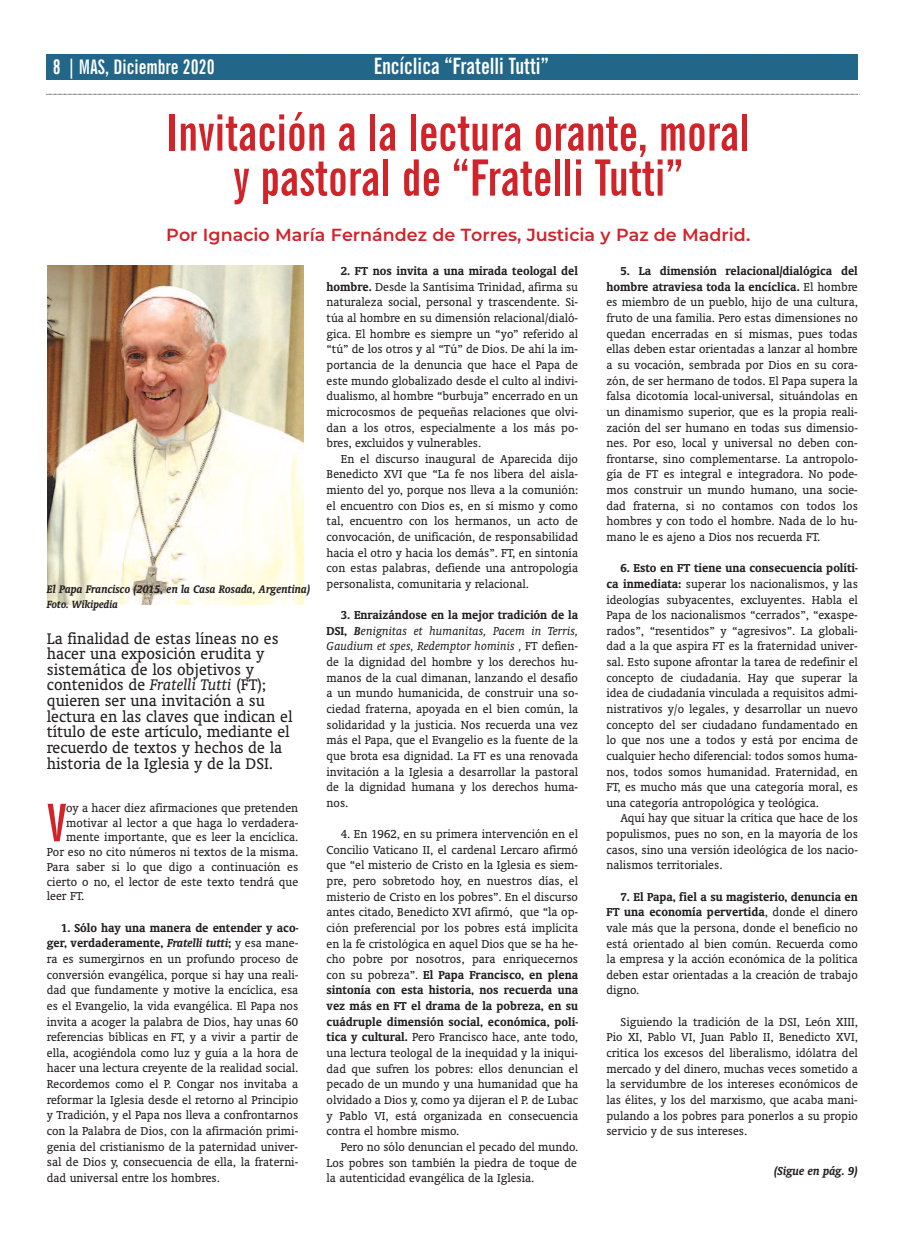
<style>
.page{position:relative;width:904px;height:1234px;background:#fff}
.page>*{position:absolute;margin:0;border:0;box-sizing:border-box;transform-origin:0 0}
.t1{font:700 extra-condensed 51.88px "News Gothic BT";color:#d1232a}
.t2{font:700 extra-condensed 50px/45px "News Gothic BT";color:#d1232a;text-align:center}
.t3{font:700 extra-condensed 22.5px "News Gothic BT";color:#fff}
.t4{font:700 extra-condensed 20px "News Gothic BT";color:#fff}
.t5{font:17.5px/15.6px "Oranda BT";color:#231f20}
.t6{font:600 17.5px "Montserrat";color:#d1232a}
.t7{font:13.12px/15.6px "Oranda BT";color:#231f20;text-align:justify}
.t8{font:italic 700 13.12px "Oranda BT";color:#231f20}
.t9{font:italic 700 12.5px "Oranda BT";color:#231f20}
.t10{font:italic 700 11.88px "Oranda BT";color:#231f20}
.s1{font-style:italic}
.s2{font-weight:700}
.s3{font-weight:700;font-style:italic}
</style>
<div class="page">
<div style="left:46px;top:55px;width:811px;height:25px;background:#22678a"></div>
<svg style="left:47px;top:94px;width:813px;height:1px"></svg>
<img style="left:47px;top:265px;width:257px;height:339px">
<h3 class="t4" style="left:53px;top:55px;width:163px">8 |MAS, Diciembre 2020</h3>
<h3 class="t3" style="left:374px;top:53px;width:176px">Encíclica “Fratelli Tutti”</h3>
<h2 class="t2" style="left:167px;top:111px;width:584px">Invitación a la lectura orante, moral y pastoral de “Fratelli Tutti”</h2>
<h3 class="t6" style="left:166px;top:222px;width:585px">Por Ignacio María Fernández de Torres, Justicia y Paz de Madrid.</h3>
<p class="t9" style="left:47px;top:581px;width:265px">El Papa Francisco (2015, en la Casa Rosada, Argentina)</p>
<p class="t10" style="left:47px;top:596px;width:73px">Foto. Wikipedia</p>
<p class="t5" style="left:47px;top:629px;width:247px">la finalidad de estas líneas no es hacer una exposición erudita y sistemática de los objetivos y contenidos de <span class="s1">Fratelli Tutti</span> (FT); quieren ser una invitación a su lectura en las claves que indican el título de este artículo, mediante el recuerdo de textos y hechos de la historia de la iglesia y de la DSi.</p>
<h1 class="t1" style="left:47px;top:792px;width:21px">V</h1>
<p class="t7" style="left:66px;top:799px;width:234px">oy a hacer diez afirmaciones que pretenden</p>
<p class="t7" style="left:66px;top:814px;width:234px">motivar al lector a que haga lo verdadera-</p>
<p class="t7" style="left:66px;top:828px;width:234px">mente importante, que es leer la encíclica.</p>
<p class="t7" style="left:47px;top:843px;width:253px">Por eso no cito números ni textos de la misma.</p>
<p class="t7" style="left:47px;top:858px;width:253px">Para saber si lo que digo a continuación es</p>
<p class="t7" style="left:47px;top:873px;width:253px">cierto o no, el lector de este texto tendrá que</p>
<p class="t7" style="left:47px;top:887px;width:39px">leer FT.</p>
<p class="t7" style="left:47px;top:919px;width:253px;text-indent:14px"><span class="s2">1. Sólo hay una manera de entender y aco&shy;ger, verdaderamente,</span> <span class="s3">Fratelli tutti</span><span class="s2">;</span> y esa mane&shy;ra es sumergirnos en un profundo proceso de conversión evangélica, porque si hay una reali&shy;dad que fundamente y motive la encíclica, esa es el Evangelio, la vida evangélica. El Papa nos invita a acoger la palabra de Dios, hay unas 60 referencias bíblicas en FT, y a vivir a partir de ella, acogiéndola como luz y guía a la hora de hacer una lectura creyente de la realidad social.<br>Recordemos como el P. Congar nos invitaba a reformar la iglesia desde el retorno al Principio y Tradición, y el Papa nos lleva a confrontarnos con la Palabra de Dios, con la afirmación primi&shy;genia del cristianismo de la paternidad univer&shy;sal de Dios y, consecuencia de ella, la fraterni&shy;dad universal entre los hombres.</p>
<p class="t7" style="left:326px;top:263px;width:253px;text-indent:14px"><span class="s2">2. FT nos invita a una mirada teologal del hombre.</span> Desde la Santísima Trinidad, afirma su naturaleza social, personal y trascendente. Si&shy;túa al hombre en su dimensión relacional/dialó&shy;gica. El hombre es siempre un “yo” referido al “tú” de los otros y al “Tú” de Dios. De ahí la im&shy;portancia de la denuncia que hace el Papa de este mundo globalizado desde el culto al indivi&shy;dualismo, al hombre “burbuja” encerrado en un microcosmos de pequeñas relaciones que olvi&shy;dan a los otros, especialmente a los más po&shy;bres, excluidos y vulnerables.</p>
<p class="t7" style="left:326px;top:450px;width:253px;text-indent:14px">En el discurso inaugural de Aparecida dijo benedicto XVi que “la fe nos libera del aisla&shy;miento del yo, porque nos lleva a la comunión: el encuentro con Dios es, en sí mismo y como tal, encuentro con los hermanos, un acto de convocación, de unificación, de responsabilidad hacia el otro y hacia los demás”. FT, en sintonía con estas palabras, defiende una antropología personalista, comunitaria y relacional.</p>
<p class="t7" style="left:326px;top:606px;width:253px;text-indent:14px"><span class="s2">3. Enraizándose en la mejor tradición de la DSI,</span> <span class="s3">B</span><span class="s1">enignitas et humanitas, Pacem in Terris, Gaudium et spes, Redemptor hominis ,</span> FT defien&shy;de la dignidad del hombre y los derechos hu&shy;manos de la cual dimanan, lanzando el desafío a un mundo humanicida, de construir una so&shy;ciedad fraterna, apoyada en el bien común, la solidaridad y la justicia. Nos recuerda una vez más el Papa, que el Evangelio es la fuente de la que brota esa dignidad. la FT es una renovada invitación a la iglesia a desarrollar la pastoral de la dignidad humana y los derechos huma&shy;nos.</p>
<p class="t7" style="left:326px;top:825px;width:253px;text-indent:14px">4. En 1962, en su primera intervención en el Concilio Vaticano ii, el cardenal lercaro afirmó que “el misterio de Cristo en la iglesia es siem&shy;pre, pero sobretodo hoy, en nuestros días, el misterio de Cristo en los pobres”. En el discurso antes citado, benedicto XVi afirmó, que “la op&shy;ción preferencial por los pobres está implícita en la fe cristológica en aquel Dios que se ha he&shy;cho pobre por nosotros, para enriquecernos con su pobreza”. <span class="s2">El Papa Francisco, en plena sintonía con esta historia, nos recuerda una vez más en FT el drama de la pobreza, en su cuádruple dimensión social, económica, polí&shy;tica y cultural.</span> Pero Francisco hace, ante todo, una lectura teologal de la inequidad y la iniqui&shy;dad que sufren los pobres: ellos denuncian el pecado de un mundo y una humanidad que ha olvidado a Dios y, como ya dijeran el P. de lubac y Pablo Vi, está organizada en consecuencia contra el hombre mismo.</p>
<p class="t7" style="left:326px;top:1138px;width:253px;text-indent:14px">Pero no sólo denuncian el pecado del mundo. los pobres son también la piedra de toque de la autenticidad evangélica de la iglesia.</p>
<p class="t7" style="left:606px;top:263px;width:253px;text-indent:14px"><span class="s2">5. La dimensión relacional/dialógica del hombre atraviesa toda la encíclica.</span> El hombre es miembro de un pueblo, hijo de una cultura, fruto de una familia. Pero estas dimensiones no quedan encerradas en sí mismas, pues todas ellas deben estar orientadas a lanzar al hombre a su vocación, sembrada por Dios en su cora&shy;zón, de ser hermano de todos. El Papa supera la falsa dicotomía local-universal, situándolas en un dinamismo superior, que es la propia reali&shy;zación del ser humano en todas sus dimensio&shy;nes. Por eso, local y universal no deben con&shy;frontarse, sino complementarse. la antropolo&shy;gía de FT es integral e integradora. No pode&shy;mos construir un mundo humano, una socie&shy;dad fraterna, si no contamos con todos los hombres y con todo el hombre. Nada de lo hu&shy;mano le es ajeno a Dios nos recuerda FT.</p>
<p class="t7" style="left:606px;top:560px;width:253px;text-indent:14px"><span class="s2">6. Esto en FT tiene una consecuencia políti&shy;ca inmediata:</span> superar los nacionalismos, y las ideologías subyacentes, excluyentes. Habla el Papa de los nacionalismos “cerrados”, “exaspe&shy;rados”, “resentidos” y “agresivos”. la globali&shy;dad a la que aspira FT es la fraternidad univer&shy;sal. Esto supone afrontar la tarea de redefinir el concepto de ciudadanía. Hay que superar la idea de ciudadanía vinculada a requisitos admi&shy;nistrativos y/o legales, y desarrollar un nuevo concepto del ser ciudadano fundamentado en lo que nos une a todos y está por encima de cualquier hecho diferencial: todos somos huma&shy;nos, todos somos humanidad. Fraternidad, en FT, es mucho más que una categoría moral, es una categoría antropológica y teológica.</p>
<p class="t7" style="left:606px;top:810px;width:253px;text-indent:14px">Aquí hay que situar la crítica que hace de los populismos, pues no son, en la mayoría de los casos, sino una versión ideológica de los nacio&shy;nalismos territoriales.</p>
<p class="t7" style="left:606px;top:888px;width:253px;text-indent:14px"><span class="s2">7. El Papa, fiel a su magisterio, denuncia en FT una economía pervertida</span>, donde el dinero vale más que la persona, donde el beneficio no está orientado al bien común. Recuerda como la empresa y la acción económica de la política deben estar orientadas a la creación de trabajo digno.</p>
<p class="t7" style="left:606px;top:1013px;width:253px;text-indent:14px">Siguiendo la tradición de la DSi, león Xiii, Pio Xi, Pablo Vi, Juan Pablo ii, benedicto XVi, critica los excesos del liberalismo, idólatra del mercado y del dinero, muchas veces sometido a la servidumbre de los intereses económicos de las élites, y los del marxismo, que acaba mani&shy;pulando a los pobres para ponerlos a su propio servicio y de sus intereses.</p>
<p class="t8" style="left:774px;top:1162px;width:85px">(Sigue en pág. 9)</p>
</div>
